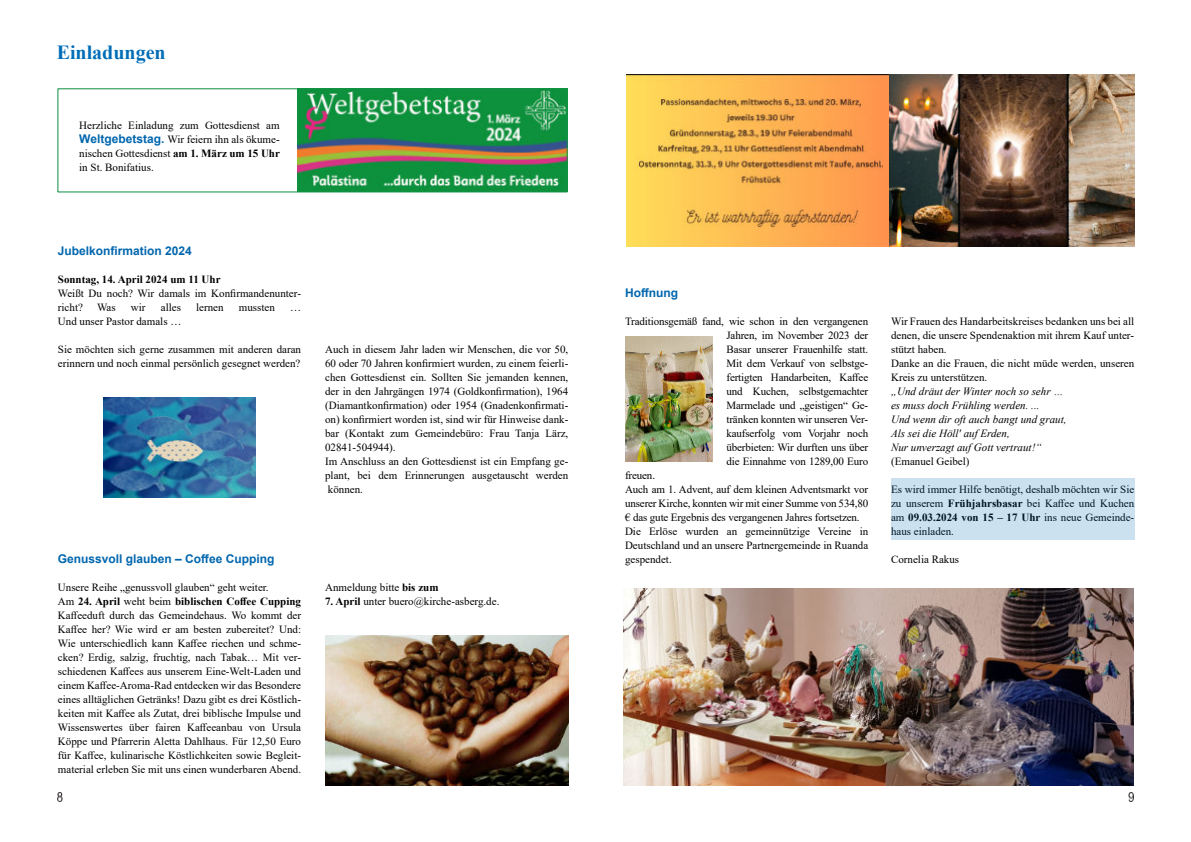
<style>
.page{position:relative;width:1191px;height:842px;background:#fff}
.page>*{position:absolute;margin:0;border:0;box-sizing:border-box;transform-origin:0 0}
.t1{font:700 20px "Times New Roman";color:#006db7}
.t2{font:700 12px "Arial";color:#0066ae}
.t3{font:11px/14px "Times New Roman";color:#000}
.t4{font:italic 11px/14px "Times New Roman";color:#000}
.t5{font:700 11px "Times New Roman";color:#000}
.s1{font-family:"Arial";font-weight:700;font-size:12px;color:#0066ae}
.s2{font-weight:700}
</style>
<div class="page">
<img style="left:57px;top:793px;width:1076px;height:9px">
<img style="left:298px;top:90px;width:267px;height:100px">
<img style="left:626px;top:75px;width:263px;height:172px">
<img style="left:889px;top:75px;width:245px;height:172px">
<img style="left:325px;top:635px;width:243px;height:150px">
<div style="left:891px;top:478px;width:243px;height:62px;background:#cbe1f0"></div>
<img style="left:624px;top:588px;width:509px;height:197px">
<img style="left:625px;top:337px;width:87px;height:124px">
<img style="left:103px;top:397px;width:153px;height:101px">
<div style="left:57px;top:88px;width:510px;height:104px;border:1px solid #149246"></div>
<h1 class="t1" style="left:57px;top:46px;width:110px">Einladungen</h1>
<p class="t3" style="left:79px;top:120px;width:202px;text-align:justify">Herzliche Einladung zum Gottesdienst am <span class="s1">Weltgebetstag.</span> Wir feiern ihn als ökume‐ nischen Gottesdienst <span class="s2">am 1. März um 15 Uhr </span>in St. Bonifatius.</p>
<p class="t2" style="left:58px;top:247px;width:136px">Jubelkonfirmation 2024</p>
<p class="t5" style="left:58px;top:276px;width:164px">Sonntag, 14. April 2024 um 11 Uhr</p>
<p class="t3" style="left:58px;top:288px;width:245px">Weißt Du noch? Wir damals im Konfirmandenunter‐ richt?</p>
<p class="t3" style="left:97px;top:302px;width:20px">Was</p>
<p class="t3" style="left:131px;top:302px;width:16px">wir</p>
<p class="t3" style="left:161px;top:302px;width:22px">alles</p>
<p class="t3" style="left:196px;top:302px;width:29px">lernen</p>
<p class="t3" style="left:239px;top:302px;width:38px">mussten</p>
<p class="t3" style="left:290px;top:302px;width:12px">…</p>
<p class="t3" style="left:58px;top:316px;width:125px">Und unser Pastor damals …</p>
<p class="t3" style="left:58px;top:344px;width:245px">Sie möchten sich gerne zusammen mit anderen daran erinnern und noch einmal persönlich gesegnet werden?</p>
<p class="t3" style="left:325px;top:344px;width:245px">Auch in diesem Jahr laden wir Menschen, die vor 50, 60 oder 70 Jahren konfirmiert wurden, zu einem feierli‐ chen Gottesdienst ein. Sollten Sie jemanden kennen, der in den Jahrgängen 1974 (Goldkonfirmation), 1964 (Diamantkonfirmation) oder 1954 (Gnadenkonfirmati‐ on) konfirmiert worden ist, sind wir für Hinweise dank‐ bar (Kontakt zum Gemeindebüro: Frau Tanja Lärz, 02841-504944).<br>Im Anschluss an den Gottesdienst ist ein Empfang ge‐ plant, bei dem Erinnerungen ausgetauscht werden können.</p>
<p class="t2" style="left:58px;top:555px;width:218px">Genussvoll glauben – Coffee Cupping</p>
<p class="t3" style="left:58px;top:582px;width:245px">Unsere Reihe „genussvoll glauben“ geht weiter.<br>Am <span class="s2">24. April</span> weht beim <span class="s2">biblischen Coffee Cupping </span>Kaffeeduft durch das Gemeindehaus. Wo kommt der Kaffee her? Wie wird er am besten zubereitet? Und:<br>Wie unterschiedlich kann Kaffee riechen und schme‐ cken? Erdig, salzig, fruchtig, nach Tabak… Mit ver‐ schiedenen Kaffees aus unserem Eine-Welt-Laden und einem Kaffee-Aroma-Rad entdecken wir das Besondere eines alltäglichen Getränks! Dazu gibt es drei Köstlich‐ keiten mit Kaffee als Zutat, drei biblische Impulse und Wissenswertes über fairen Kaffeeanbau von Ursula Köppe und Pfarrerin Aletta Dahlhaus. Für 12,50 Euro für Kaffee, kulinarische Köstlichkeiten sowie Begleit‐ material erleben Sie mit uns einen wunderbaren Abend.</p>
<p class="t3" style="left:325px;top:582px;width:115px">Anmeldung bitte <span class="s2">bis zum</span></p>
<p class="t3" style="left:325px;top:596px;width:176px"><span class="s2">7. April</span> unter buero@kirche-asberg.de.</p>
<p class="t2" style="left:625px;top:289px;width:55px">Hoffnung</p>
<p class="t3" style="left:625px;top:316px;width:245px">Traditionsgemäß fand, wie schon in den vergangenen</p>
<p class="t3" style="left:726px;top:330px;width:143px">Jahren, im November 2023 der</p>
<p class="t3" style="left:726px;top:344px;width:143px">Basar unserer Frauenhilfe statt.</p>
<p class="t3" style="left:726px;top:358px;width:143px">Mit dem Verkauf von selbstge‐</p>
<p class="t3" style="left:726px;top:372px;width:143px">fertigten Handarbeiten, Kaffee</p>
<p class="t3" style="left:726px;top:386px;width:143px">und Kuchen, selbstgemachter</p>
<p class="t3" style="left:726px;top:400px;width:143px">Marmelade und „geistigen“ Ge‐</p>
<p class="t3" style="left:726px;top:414px;width:143px">tränken konnten wir unseren Ver‐</p>
<p class="t3" style="left:726px;top:428px;width:143px">kaufserfolg vom Vorjahr noch</p>
<p class="t3" style="left:726px;top:442px;width:143px">überbieten: Wir durften uns über</p>
<p class="t3" style="left:726px;top:456px;width:143px">die Einnahme von 1289,00 Euro</p>
<p class="t3" style="left:625px;top:470px;width:32px">freuen.</p>
<p class="t3" style="left:625px;top:484px;width:245px">Auch am 1. Advent, auf dem kleinen Adventsmarkt vor</p>
<p class="t3" style="left:625px;top:498px;width:245px">unserer Kirche, konnten wir mit einer Summe von 534,80</p>
<p class="t3" style="left:625px;top:512px;width:236px">€ das gute Ergebnis des vergangenen Jahres fortsetzen.</p>
<p class="t3" style="left:625px;top:526px;width:245px">Die Erlöse wurden an gemeinnützige Vereine in</p>
<p class="t3" style="left:625px;top:540px;width:245px">Deutschland und an unsere Partnergemeinde in Ruanda</p>
<p class="t3" style="left:625px;top:554px;width:48px">gespendet.</p>
<p class="t3" style="left:891px;top:316px;width:245px">Wir Frauen des Handarbeitskreises bedanken uns bei all denen, die unsere Spendenaktion mit ihrem Kauf unter‐ stützt haben.<br>Danke an die Frauen, die nicht müde werden, unseren Kreis zu unterstützen.</p>
<p class="t4" style="left:891px;top:386px;width:177px">„Und dräut der Winter noch so sehr … es muss doch Frühling werden. ...<br>Und wenn dir oft auch bangt und graut, Als sei die Höll' auf Erden,<br>Nur unverzagt auf Gott vertraut!“</p>
<p class="t3" style="left:891px;top:456px;width:80px">(Emanuel Geibel)</p>
<p class="t3" style="left:891px;top:484px;width:245px;text-align:justify">Es wird immer Hilfe benötigt, deshalb möchten wir Sie zu unserem <span class="s2">Frühjahrsbasar</span> bei Kaffee und Kuchen am <span class="s2">09.03.2024 von 15 – 17 Uhr</span> ins neue Gemeinde‐ haus einladen.</p>
<p class="t3" style="left:891px;top:554px;width:70px">Cornelia Rakus</p>
</div>
